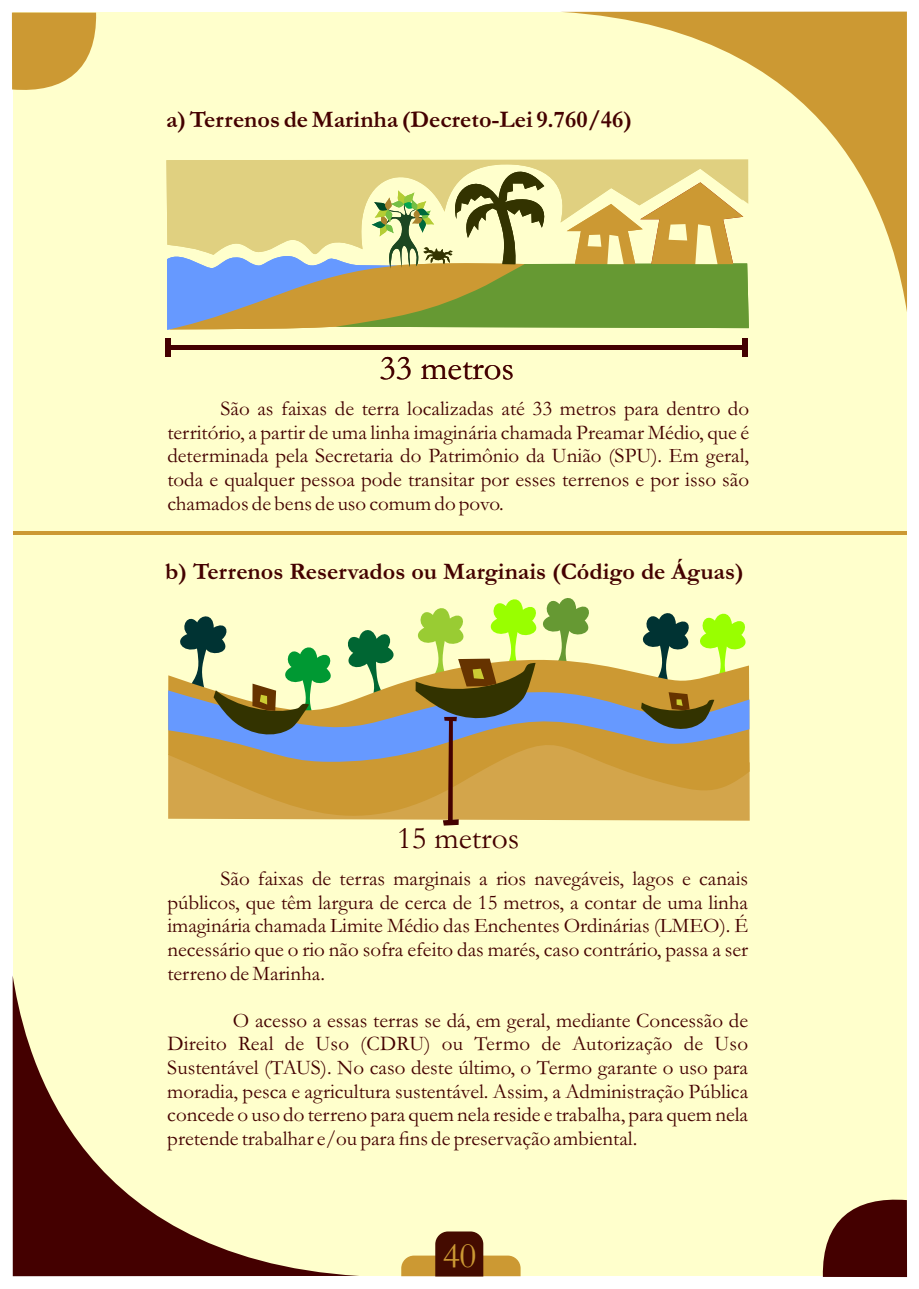
<style>
.page{position:relative;width:919px;height:1289px;background:#fff}
.page>*{position:absolute;margin:0;border:0;box-sizing:border-box;transform-origin:0 0}
.t1{font:36px "Garamond";color:#c93}
.t2{font:34.65px "Garamond";color:#400}
.t3{font:31.5px "Garamond";color:#400}
.t4{font:700 24px "Garamond";color:#400}
.t5{font:21px/23.5px "Garamond";color:#400;text-align:justify}
</style>
<div class="page">
<div style="left:13px;top:13px;width:893px;height:1263px;background:#ffc"></div>
<svg style="left:13px;top:978px;width:346px;height:298px"></svg>
<svg style="left:401px;top:1231px;width:119px;height:45px"></svg>
<svg style="left:560px;top:12px;width:346px;height:300px"></svg>
<svg style="left:822px;top:1199px;width:84px;height:77px"></svg>
<svg style="left:12px;top:13px;width:85px;height:77px;background:#d3a84a"></svg>
<svg style="left:167px;top:264px;width:581px;height:66px;background:#899c5d"></svg>
<hr style="left:168px;top:345px;width:579px;height:4px;background:#400">
<div style="left:166px;top:338px;width:5px;height:19px;background:#400"></div>
<div style="left:742px;top:338px;width:5px;height:19px;background:#400"></div>
<svg style="left:166px;top:155px;width:582px;height:109px"></svg>
<svg style="left:168px;top:664px;width:581px;height:162px;background:#d4aa4f"></svg>
<svg style="left:168px;top:678px;width:581px;height:84px;background:#a0998a"></svg>
<svg style="left:172px;top:616px;width:231px;height:123px"></svg>
<svg style="left:410px;top:598px;width:187px;height:227px"></svg>
<svg style="left:635px;top:613px;width:115px;height:118px"></svg>
<hr style="left:13px;top:532px;width:893px;height:3px;background:#c93">
<p class="t4" style="left:166px;top:111px;width:467px">a) Terrenos de Marinha (Decreto-Lei 9.760/46)</p>
<h2 class="t2" style="left:379px;top:357px;width:136px">33 metros</h2>
<p class="t5" style="left:167px;top:399px;width:583px;text-indent:53px">São as faixas de terra localizadas até 33 metros para dentro do território, a partir de uma linha imaginária chamada Preamar Médio, que é determinada pela Secretaria do Patrimônio da União (SPU). Em geral, toda e qualquer pessoa pode transitar por esses terrenos e por isso são chamados de bens de uso comum do povo.</p>
<p class="t4" style="left:165px;top:563px;width:579px">b) Terrenos Reservados ou Marginais (Código de Águas)</p>
<h3 class="t3" style="left:397px;top:827px;width:124px">15 metros</h3>
<p class="t5" style="left:167px;top:869px;width:582px;text-indent:53px">São faixas de terras marginais a rios navegáveis, lagos e canais públicos, que têm largura de cerca de 15 metros, a contar de uma linha imaginária chamada Limite Médio das Enchentes Ordinárias (LMEO). É necessário que o rio não sofra efeito das marés, caso contrário, passa a ser terreno de Marinha.</p>
<p class="t5" style="left:167px;top:1010px;width:582px;text-indent:65px">O acesso a essas terras se dá, em geral, mediante Concessão de Direito Real de Uso (CDRU) ou Termo de Autorização de Uso Sustentável (TAUS). No caso deste último, o Termo garante o uso para moradia, pesca e agricultura sustentável. Assim, a Administração Pública concede o uso do terreno para quem nela reside e trabalha, para quem nela pretende trabalhar e/ou para fins de preservação ambiental.</p>
<h1 class="t1" style="left:442px;top:1243px;width:35px">40</h1>
</div>
